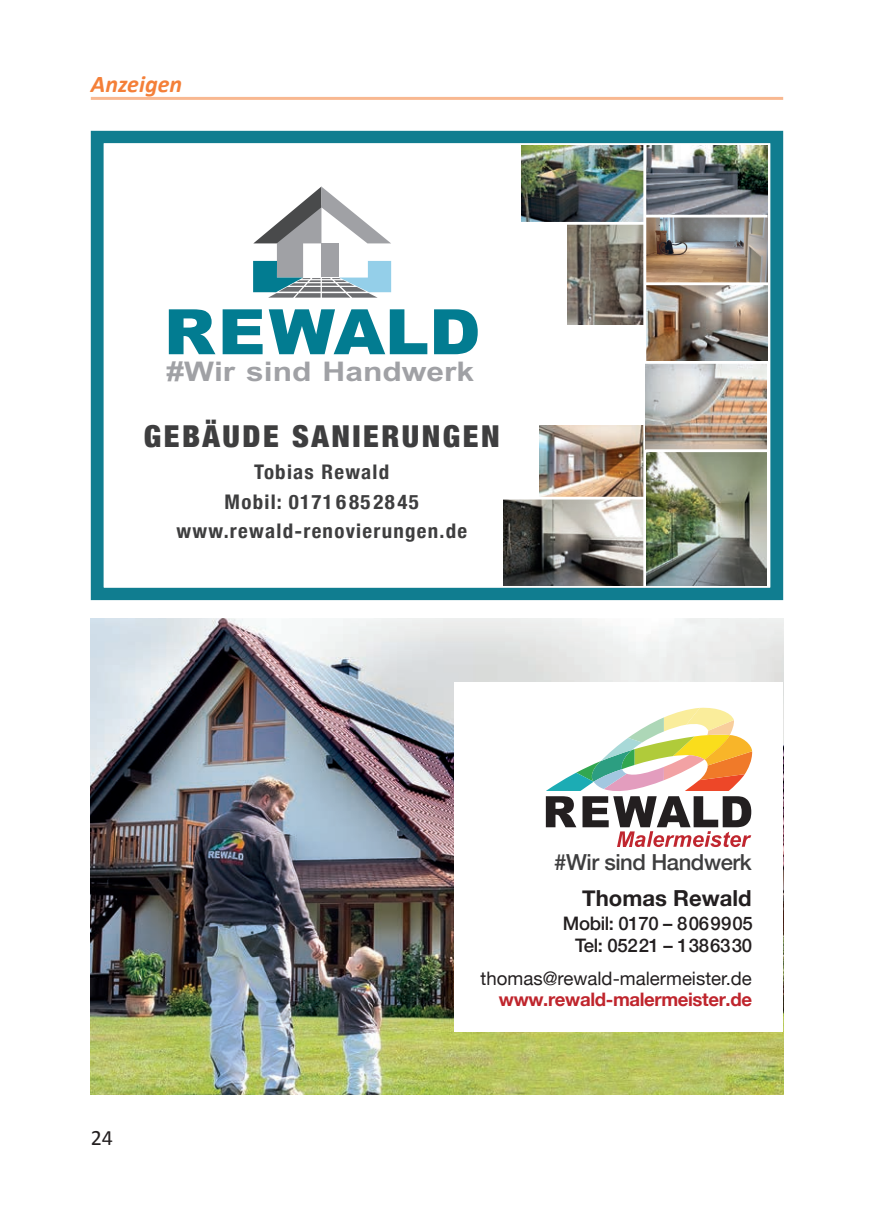
<style>
.page{position:relative;width:874px;height:1225px;background:#fff}
.page>*{position:absolute;margin:0;border:0;box-sizing:border-box;transform-origin:0 0}
.t1{font:900 62.6px "Arial";color:#027c91;scale:1.06 1}
.t2{font:900 condensed 30.2px "Helvetica Neue";letter-spacing:.08em;color:#3e3e3f;scale:1.04 1}
.t3{font:700 27px "Arial";color:#a0a1a5;scale:1.17 1}
.t4{font:italic 700 24px "Calibri";color:#f47f38}
.t5{font:500 22px "Helvetica Neue";letter-spacing:-.02em;color:#3e3e3f}
.t6{font:700 22px "Helvetica Neue";color:#231f20}
.t7{font:22px "Calibri";color:#231f20}
.t8{font:700 condensed 20.2px/29px "Helvetica Neue";letter-spacing:.06em;color:#3e3e3f;text-align:center;scale:1.04 1}
.t9{font:500 18.6px/21.8px "Helvetica Neue";letter-spacing:-.02em;color:#231f20;text-align:right}
.t10{font:18.6px "Helvetica Neue";color:#231f20}
.t11{font:700 18.6px "Helvetica Neue";letter-spacing:-.02em;color:#bf252d}
</style>
<div class="page">
<hr style="left:91px;top:97px;width:691px;height:3px;background:#f47f38">
<img style="left:91px;top:618px;width:691px;height:476px">
<div style="left:454px;top:683px;width:328px;height:349px;background:#fff"></div>
<svg style="left:545px;top:707px;width:207px;height:140px"></svg>
<svg style="left:253px;top:186px;width:138px;height:112px"></svg>
<img style="left:646px;top:146px;width:121px;height:214px">
<img style="left:521px;top:146px;width:122px;height:76px">
<img style="left:567px;top:225px;width:76px;height:99px">
<img style="left:539px;top:425px;width:104px;height:71px">
<img style="left:503px;top:499px;width:140px;height:86px">
<hr style="left:644px;top:215px;width:123px;height:2px;background:#fff">
<hr style="left:645px;top:282px;width:123px;height:3px;background:#fff">
<img style="left:645px;top:364px;width:121px;height:85px">
<img style="left:646px;top:452px;width:120px;height:133px">
<div style="left:91px;top:131px;width:691px;height:469px;border:13px solid #107d90"></div>
<p class="t4" style="left:91px;top:68px;width:93px">Anzeigen</p>
<h1 class="t1" style="left:164px;top:286px;width:300px">REWALD</h1>
<h3 class="t3" style="left:166px;top:354px;width:264px">#Wir sind Handwerk</h3>
<h2 class="t2" style="left:144px;top:411px;width:343px">GEBÄUDE SANIERUNGEN</h2>
<p class="t8" style="left:176px;top:456px;width:281px">Tobias Rewald<br>Mobil: 01716852845 www.rewald-renovierungen.de</p>
<p class="t7" style="left:91px;top:1123px;width:24px">24</p>
<p class="t5" style="left:554px;top:844px;width:199px">#Wir sind Handwerk</p>
<p class="t6" style="left:582px;top:880px;width:171px">Thomas Rewald</p>
<p class="t9" style="left:562px;top:911px;width:191px">Mobil: 0170 – 8069905<br>Tel: 05221 – 1386330</p>
<p class="t10" style="left:480px;top:964px;width:273px">thomas@rewald-malermeister.de</p>
<p class="t11" style="left:498px;top:985px;width:254px">www.rewald-malermeister.de</p>
</div>
